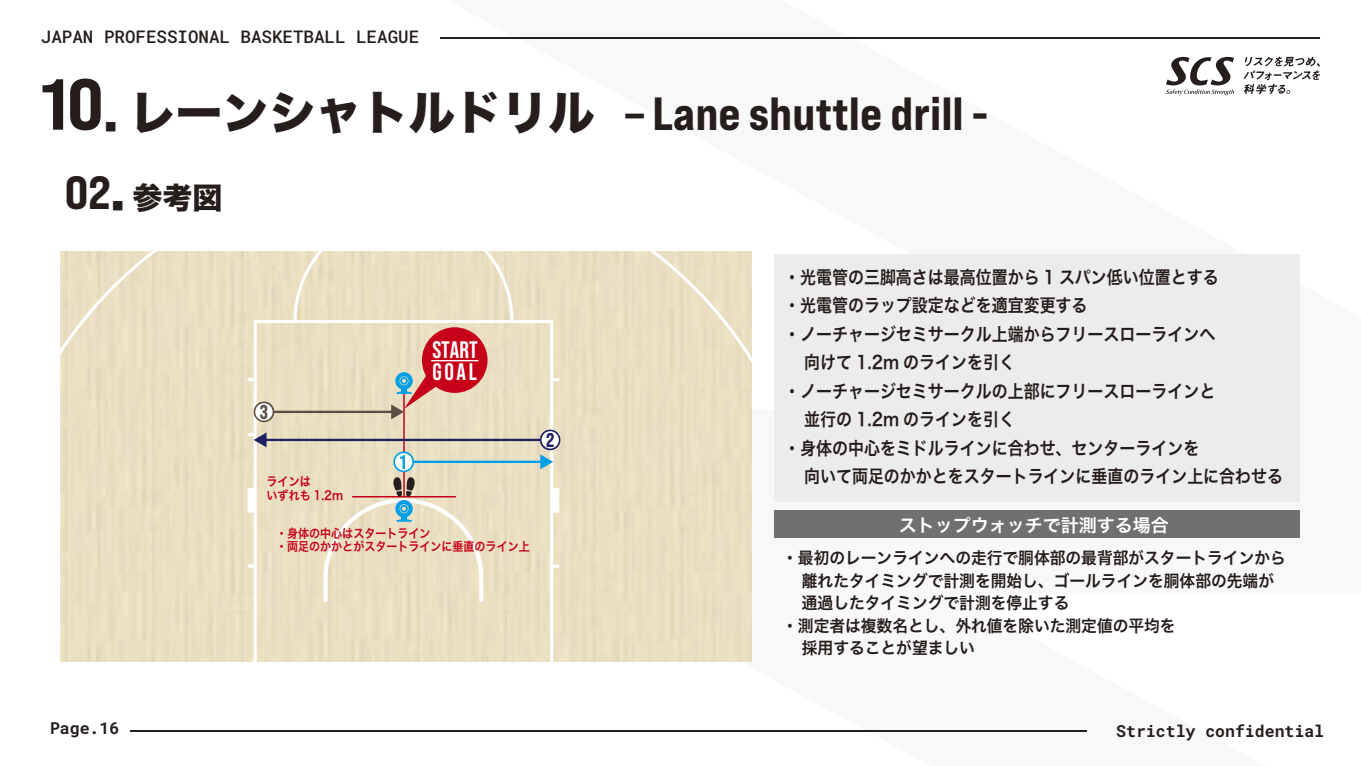
<style>
.page{position:relative;width:1361px;height:766px;background:#fff}
.page>*{position:absolute;margin:0;border:0;box-sizing:border-box;transform-origin:0 0}
.t1{font:46.5px "Bebas Neue Pro Exp Eb";color:#251e1c}
.t2{font:30px "Hiragino Sans W8";color:#251e1c}
.t3{font:700 23.85px/22.4px "Bebas Neue Pro";color:#fff}
.t4{font:19.8px "Bebas Neue Pro Exp Eb";color:#009fe6;scale:.87 1}
.t5{font:19.8px "Bebas Neue Pro Exp Eb";color:#1f2160;scale:.87 1}
.t6{font:19.8px "Bebas Neue Pro Exp Eb";color:#5b4e42;scale:.87 1}
.t7{font:18px/28.5px "Hiragino Sans W6";color:#241c1a;scale:.89 1}
.t8{font:18px "Hiragino Sans W6";color:#fff}
.t9{font:17.55px "Roboto Mono";color:#251e1c}
.t10{font:16.5px "Hiragino Sans W6";color:#241c1a;scale:.95 1}
.t11{font:16.5px "Roboto Mono";color:#251e1c}
.t12{font:12.3px/13.5px "Hiragino Sans W6";color:#c50018;scale:.89 1}
.s1{font-size:72px}
.s2{font-family:"Hiragino Sans W8"}
.s3{font-family:"Bebas Neue Pro Exp Eb";font-size:46.5px}
.s4{font-size:46.5px}
</style>
<div class="page">
<svg style="left:615px;top:501px;width:413px;height:231px"></svg>
<hr style="left:440px;top:37px;width:880px;height:2px;background:#251e1c">
<hr style="left:130px;top:729px;width:956px;height:2px;background:#251e1c">
<div style="left:774px;top:253px;width:526px;height:248px;background:#edecec"></div>
<div style="left:60px;top:251px;width:692px;height:410px;background:#eadfc2"></div>
<svg style="left:1243px;top:57px;width:77px;height:37px"></svg>
<svg style="left:1166px;top:57px;width:68px;height:38px"></svg>
<hr style="left:403px;top:394px;width:2px;height:103px;background:#c50018">
<div style="left:774px;top:510px;width:526px;height:28px;background:#717071"></div>
<div style="left:422px;top:327px;width:65px;height:66px;background:#c50018;border-radius:50%"></div>
<hr style="left:431px;top:360px;width:47px;height:1px;background:#fff">
<svg style="left:323px;top:476px;width:160px;height:126px;background:#e5dbc1"></svg>
<hr style="left:403px;top:460px;width:139px;height:3px;background:#009fe6">
<svg style="left:393px;top:451px;width:21px;height:21px"></svg>
<svg style="left:540px;top:454px;width:13px;height:15px"></svg>
<div style="left:395px;top:453px;width:17px;height:17px;background:#fff;border-radius:50%"></div>
<hr style="left:264px;top:438px;width:286px;height:3px;background:#1f2160">
<svg style="left:540px;top:429px;width:20px;height:21px"></svg>
<svg style="left:254px;top:432px;width:12px;height:15px"></svg>
<div style="left:541px;top:431px;width:18px;height:17px;background:#fff;border-radius:50%"></div>
<hr style="left:263px;top:410px;width:130px;height:3px;background:#5b4e42">
<svg style="left:254px;top:401px;width:20px;height:21px"></svg>
<svg style="left:391px;top:351px;width:67px;height:68px"></svg>
<div style="left:255px;top:403px;width:18px;height:17px;background:#fff;border-radius:50%"></div>
<p class="t9" style="left:41px;top:25px;width:380px">JAPAN PROFESSIONAL BASKETBALL LEAGUE</p>
<h1 class="t1" style="left:41px;top:84px;width:948px"><span class="s1">10</span><span class="s2">. レーンシャトルドリル</span> – Lane shuttle drill -</h1>
<h2 class="t2" style="left:65px;top:181px;width:159px"><span class="s3">02</span><span class="s4">.</span> 参考図</h2>
<p class="t6" style="left:260px;top:399px;width:11px">3</p>
<p class="t12" style="left:267px;top:474px;width:88px">ラインは<br>いずれも 1.2m</p>
<h3 class="t3" style="left:432px;top:338px;width:47px">START<br>GOAL</h3>
<p class="t4" style="left:400px;top:449px;width:9px">1</p>
<p class="t12" style="left:276px;top:525px;width:286px">・身体の中心はスタートライン<br>・両足のかかとがスタートラインに垂直のライン上</p>
<p class="t5" style="left:546px;top:427px;width:11px">2</p>
<p class="t7" style="left:784px;top:262px;width:562px">・光電管の三脚高さは最高位置から 1 スパン低い位置とする<br>・光電管のラップ設定などを適宜変更する<br>・ノーチャージセミサークル上端からフリースローラインへ<br>　向けて 1.2m のラインを引く<br>・ノーチャージセミサークルの上部にフリースローラインと<br>　並行の 1.2m のラインを引く<br>・身体の中心をミドルラインに合わせ、センターラインを<br>　向いて両足のかかとをスタートラインに垂直のライン上に合わせる</p>
<p class="t8" style="left:899px;top:508px;width:271px">ストップウォッチで計測する場合</p>
<p class="t10" style="left:782px;top:543px;width:532px">・最初のレーンラインへの走行で胴体部の最背部がスタートラインから</p>
<p class="t10" style="left:802px;top:565px;width:498px">離れたタイミングで計測を開始し、ゴールラインを胴体部の先端が</p>
<p class="t10" style="left:802px;top:588px;width:283px">通過したタイミングで計測を停止する</p>
<p class="t10" style="left:782px;top:610px;width:416px">・測定者は複数名とし、外れ値を除いた測定値の平均を</p>
<p class="t10" style="left:802px;top:633px;width:184px">採用することが望ましい</p>
<p class="t11" style="left:50px;top:717px;width:71px">Page.16</p>
<p class="t11" style="left:1116px;top:719px;width:209px">Strictly confidential</p>
</div>
